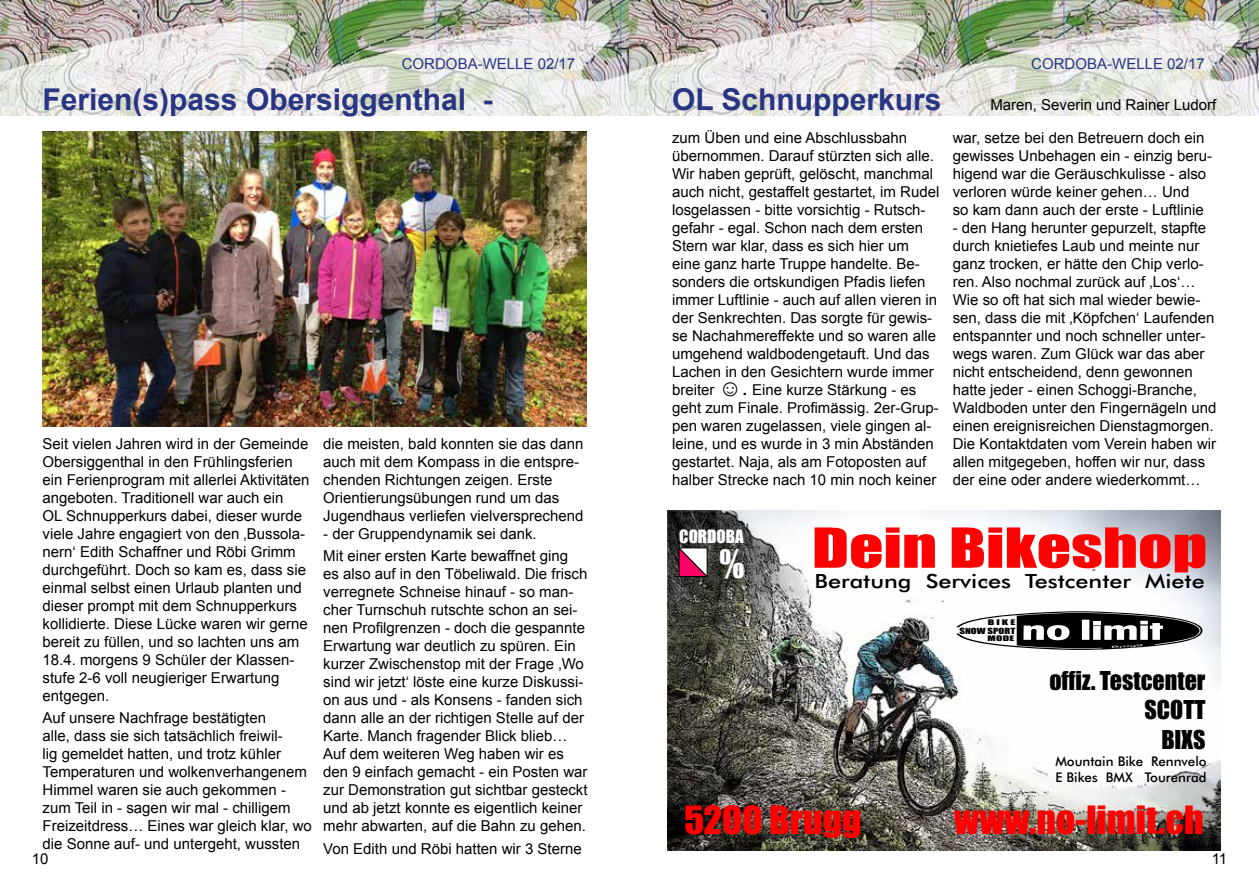
<style>
.page{position:relative;width:1259px;height:893px;background:#fff}
.page>*{position:absolute;margin:0;border:0;box-sizing:border-box;transform-origin:0 0}
.t1{font:50.85px "Impact";color:#f00;scale:1.32 1}
.t2{font:36px "Impact";color:#f00;scale:1.04 1}
.t3{font:36px "Impact";color:#fff}
.t4{font:700 30px "Arial";color:#283583}
.t5{font:24px/29.2px "Impact";color:#000;text-align:right}
.t6{font:500 19.5px "Futura BT";color:#000;scale:1.2 1}
.t7{font:16.95px "Impact";color:#fff}
.t8{font:15px/18px "Arial";color:#000}
.t9{font:15px "Arial";color:#283583}
.t10{font:500 13.35px/16px "Futura BT";color:#000}
.t11{font:7.8px "Impact";color:#000;scale:1.38 1}
.t12{font:7.2px "Impact";color:#000;scale:1.67 1}
.t13{font:7.05px "Impact";color:#000;scale:1.65 1}
.t14{font:2.7px "Arial";color:#fff;scale:4.32 1}
.s1{font-size:22.5px}
</style>
<div class="page">
<img style="left:0;top:0;width:1259px;height:116px">
<img style="left:668px;top:511px;width:552px;height:339px">
<svg style="left:956px;top:611px;width:246px;height:39px"></svg>
<svg style="left:678px;top:547px;width:30px;height:30px"></svg>
<img style="left:43px;top:132px;width:544px;height:295px">
<p class="t9" style="left:402px;top:54px;width:175px">CORDOBA-WELLE 02/17</p>
<p class="t9" style="left:1031px;top:54px;width:175px">CORDOBA-WELLE 02/17</p>
<h3 class="t4" style="left:43px;top:79px;width:452px">Ferien(s)pass Obersiggenthal -</h3>
<h3 class="t4" style="left:672px;top:79px;width:271px">OL Schnupperkurs</h3>
<p class="t8" style="left:990px;top:95px;width:227px">Maren, Severin und Rainer Ludorf</p>
<p class="t8" style="left:672px;top:129px;width:269px">zum Üben und eine Abschlussbahn übernommen. Darauf stürzten sich alle.<br>Wir haben geprüft, gelöscht, manchmal auch nicht, gestaffelt gestartet, im Rudel losgelassen - bitte vorsichtig - Rutsch&shy;gefahr - egal. Schon nach dem ersten Stern war klar, dass es sich hier um eine ganz harte Truppe handelte. Be&shy;sonders die ortskundigen Pfadis liefen immer Luftlinie - auch auf allen vieren in der Senkrechten. Das sorgte für gewis&shy;se Nachahmereffekte und so waren alle umgehend waldbodengetauft. Und das Lachen in den Gesichtern wurde immer breiter <span class="s1">☺.</span> Eine kurze Stärkung - es geht zum Finale. Profimässig. 2er-Grup&shy;pen waren zugelassen, viele gingen al&shy;leine, und es wurde in 3 min Abständen gestartet. Naja, als am Fotoposten auf halber Strecke nach 10 min noch keiner</p>
<p class="t8" style="left:952px;top:129px;width:261px">war, setze bei den Betreuern doch ein gewisses Unbehagen ein - einzig beru&shy;higend war die Geräuschkulisse - also verloren würde keiner gehen… Und<br>so kam dann auch der erste - Luftlinie</p>
<p class="t8" style="left:952px;top:219px;width:265px">- den Hang herunter gepurzelt, stapfte durch knietiefes Laub und meinte nur ganz trocken, er hätte den Chip verlo&shy;ren. Also nochmal zurück auf ‚Los‘… Wie so oft hat sich mal wieder bewie&shy;sen, dass die mit ‚Köpfchen‘ Laufenden entspannter und noch schneller unter&shy;wegs waren. Zum Glück war das aber nicht entscheidend, denn gewonnen hatte jeder - einen Schoggi-Branche, Waldboden unter den Fingernägeln und einen ereignisreichen Dienstagmorgen.<br>Die Kontaktdaten vom Verein haben wir allen mitgegeben, hoffen wir nur, dass der eine oder andere wiederkommt…</p>
<p class="t8" style="left:43px;top:434px;width:268px">Seit vielen Jahren wird in der Gemeinde Obersiggenthal in den Frühlingsferien ein Ferienprogram mit allerlei Aktivitäten angeboten. Traditionell war auch ein<br>OL Schnupperkurs dabei, dieser wurde viele Jahre engagiert von den ‚Bussola&shy;nern‘ Edith Schaffner und Röbi Grimm durchgeführt. Doch so kam es, dass sie einmal selbst einen Urlaub planten und dieser prompt mit dem Schnupperkurs kollidierte. Diese Lücke waren wir gerne bereit zu füllen, und so lachten uns am 18.4. morgens 9 Schüler der Klassen&shy;stufe 2-6 voll neugieriger Erwartung entgegen.</p>
<p class="t8" style="left:43px;top:709px;width:271px">Auf unsere Nachfrage bestätigten<br>alle, dass sie sich tatsächlich freiwil-<br>lig gemeldet hatten, und trotz kühler Temperaturen und wolkenverhangenem Himmel waren sie auch gekommen - zum Teil in - sagen wir mal - chilligem Freizeitdress… Eines war gleich klar, wo die Sonne auf- und untergeht, wussten</p>
<p class="t8" style="left:323px;top:434px;width:262px">die meisten, bald konnten sie das dann auch mit dem Kompass in die entspre&shy;chenden Richtungen zeigen. Erste Orientierungsübungen rund um das Jugendhaus verliefen vielversprechend</p>
<p class="t8" style="left:323px;top:522px;width:246px;line-height:22.5px">- der Gruppendynamik sei dank.<br>Mit einer ersten Karte bewaffnet ging</p>
<p class="t8" style="left:323px;top:565px;width:266px">es also auf in den Töbeliwald. Die frisch verregnete Schneise hinauf - so man&shy;cher Turnschuh rutschte schon an sei&shy;nen Profilgrenzen - doch die gespannte Erwartung war deutlich zu spüren. Ein kurzer Zwischenstop mit der Frage ‚Wo sind wir jetzt‘ löste eine kurze Diskussi&shy;on aus und - als Konsens - fanden sich dann alle an der richtigen Stelle auf der Karte. Manch fragender Blick blieb… Auf dem weiteren Weg haben wir es den 9 einfach gemacht - ein Posten war zur Demonstration gut sichtbar gesteckt und ab jetzt konnte es eigentlich keiner mehr abwarten, auf die Bahn zu gehen.</p>
<p class="t8" style="left:323px;top:839px;width:260px">Von Edith und Röbi hatten wir 3 Sterne</p>
<h1 class="t1" style="left:812px;top:508px;width:301px">Dein Bikeshop</h1>
<h3 class="t6" style="left:814px;top:569px;width:327px">Beratung Services Testcenter Miete</h3>
<p class="t11" style="left:959px;top:625px;width:42px">SNOW SPORT</p>
<p class="t13" style="left:987px;top:633px;width:18px">MODE</p>
<p class="t7" style="left:679px;top:523px;width:66px">CORDOBA</p>
<h2 class="t3" style="left:719px;top:535px;width:26px">%</h2>
<p class="t12" style="left:988px;top:617px;width:18px">BIKE</p>
<p class="t14" style="left:1111px;top:646px;width:9px;rotate:-5deg">Brugg</p>
<h3 class="t5" style="left:1049px;top:665px;width:158px">offiz. Testcenter<br>SCOTT<br>BIXS</h3>
<p class="t10" style="left:1055px;top:753px;width:153px">Mountain Bike Rennvelo<br>E Bikes BMX Tourenrad</p>
<h2 class="t2" style="left:684px;top:792px;width:172px">5200 Brugg</h2>
<h2 class="t2" style="left:954px;top:792px;width:241px">www.no-limit.ch</h2>
<p class="t8" style="left:32px;top:849px;width:18px">10</p>
<p class="t8" style="left:1211px;top:849px;width:17px">11</p>
</div>
